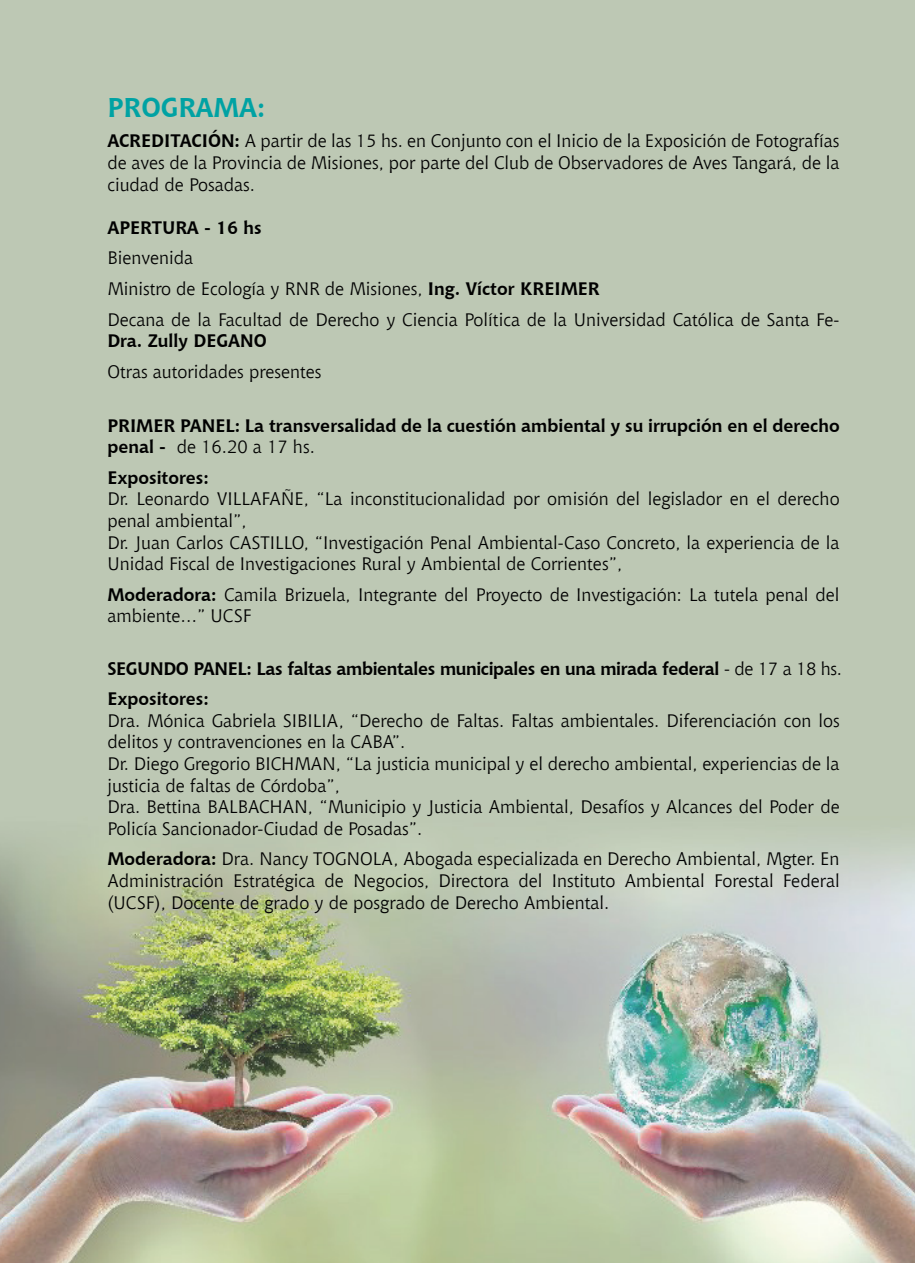
<style>
.page{position:relative;width:915px;height:1263px;background:#fff}
.page>*{position:absolute;margin:0;border:0;box-sizing:border-box;transform-origin:0 0}
.t1{font:700 27px "Chianti BT";color:#00a2a3}
.t2{font:18px/21.6px "Chianti BT";color:#010101}
.t3{font:700 18px/21.6px "Chianti BT";color:#010101}
.t4{font:700 18px/30.6px "Chianti BT";letter-spacing:-.02em;color:#010101}
.s1{font-weight:700}
.s2{font-weight:400}
</style>
<div class="page">
<img style="left:0;top:0;width:914px;height:1263px">
<h1 class="t1" style="left:107px;top:91px;width:159px">PROGRAMA:</h1>
<p class="t2" style="left:107px;top:130px;width:733px;text-align:justify"><span class="s1">ACREDITACIÓN:</span> A partir de las 15 hs. en Conjunto con el Inicio de la Exposición de Fotografías de aves de la Provincia de Misiones, por parte del Club de Observadores de Aves Tangará, de la ciudad de Posadas.</p>
<p class="t3" style="left:107px;top:216px;width:156px">APERTURA - 16 hs</p>
<p class="t2" style="left:107px;top:243px;width:733px;line-height:30.6px">Bienvenida<br>Ministro de Ecología y RNR de Misiones, <span class="s1">Ing. Víctor KREIMER<br></span>Decana de la Facultad de Derecho y Ciencia Política de la Universidad Católica de Santa Fe-</p>
<p class="t3" style="left:107px;top:330px;width:161px">Dra. Zully DEGANO</p>
<p class="t2" style="left:107px;top:361px;width:215px">Otras autoridades presentes</p>
<p class="t3" style="left:107px;top:414px;width:733px">PRIMER PANEL: La transversalidad de la cuestión ambiental y su irrupción en el derecho penal - <span class="s2">de 16.20 a 17 hs.</span></p>
<p class="t3" style="left:107px;top:466px;width:103px">Expositores:</p>
<p class="t2" style="left:107px;top:488px;width:733px">Dr. Leonardo VILLAFAÑE, “La inconstitucionalidad por omisión del legislador en el derecho penal ambiental”,<br>Dr. Juan Carlos CASTILLO, “Investigación Penal Ambiental-Caso Concreto, la experiencia de la Unidad Fiscal de Investigaciones Rural y Ambiental de Corrientes”,</p>
<p class="t2" style="left:107px;top:583px;width:733px"><span class="s1">Moderadora:</span> Camila Brizuela, Integrante del Proyecto de Investigación: La tutela penal del ambiente…” UCSF</p>
<p class="t4" style="left:107px;top:653px;width:735px">SEGUNDO PANEL: Las faltas ambientales municipales en una mirada federal <span class="s2">- de 17 a 18 hs.<br></span>Expositores:</p>
<p class="t2" style="left:107px;top:709px;width:733px">Dra. Mónica Gabriela SIBILIA, “Derecho de Faltas. Faltas ambientales. Diferenciación con los delitos y contravenciones en la CABA”.<br>Dr. Diego Gregorio BICHMAN, “La justicia municipal y el derecho ambiental, experiencias de la justicia de faltas de Córdoba”,<br>Dra. Bettina BALBACHAN, “Municipio y Justicia Ambiental, Desafíos y Alcances del Poder de Policía Sancionador-Ciudad de Posadas”.</p>
<p class="t2" style="left:107px;top:848px;width:733px;text-align:justify"><span class="s1">Moderadora:</span> Dra. Nancy TOGNOLA, Abogada especializada en Derecho Ambiental, Mgter. En Administración Estratégica de Negocios, Directora del Instituto Ambiental Forestal Federal (UCSF), Docente de grado y de posgrado de Derecho Ambiental.</p>
</div>
